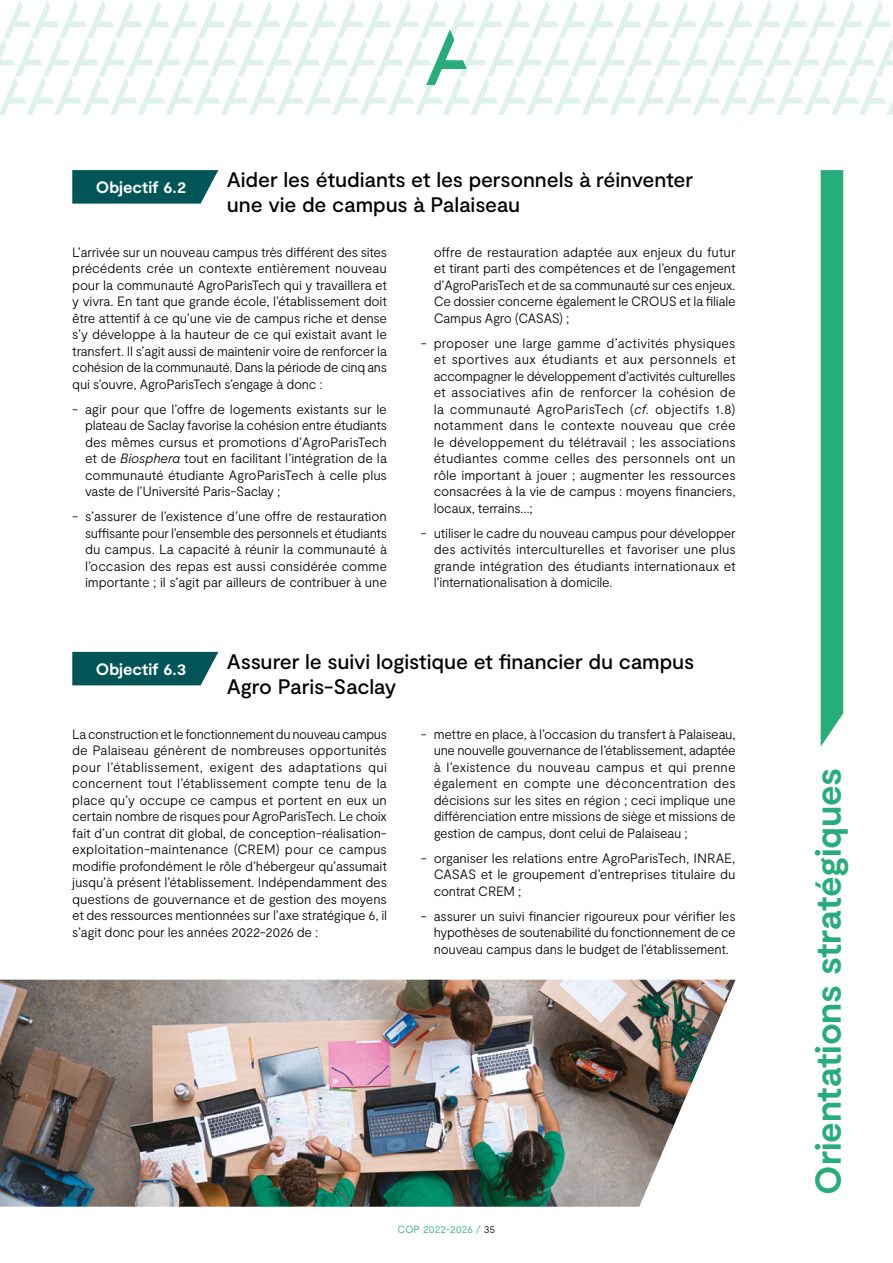
<style>
.page{position:relative;width:893px;height:1263px;background:#fff}
.page>*{position:absolute;margin:0;border:0;box-sizing:border-box;transform-origin:0 0}
.t1{font:700 36px "Moderat";letter-spacing:-.005em;color:#27ad7a}
.t2{font:500 21px/25.2px "Moderat";letter-spacing:-.005em;color:#000}
.t3{font:700 16.5px "Moderat";letter-spacing:-.005em;color:#fff}
.t4{font:300 13.5px/16.5px "Moderat";letter-spacing:-.015em;color:#000;text-align:justify}
.t5{font:300 10.5px "Moderat";letter-spacing:-.01em;color:#27ad7a}
.s1{font-style:italic}
.s2{color:#000}
</style>
<div class="page">
<svg style="left:0;top:0;width:893px;height:115px"></svg>
<div style="left:821px;top:170px;width:22px;height:576px;background:#27ad7a"></div>
<svg style="left:72px;top:170px;width:147px;height:34px;background:#166263"></svg>
<svg style="left:72px;top:652px;width:147px;height:33px;background:#126061"></svg>
<img style="left:0;top:980px;width:736px;height:227px">
<p class="t3" style="left:96px;top:178px;width:92px">Objectif 6.2</p>
<h2 class="t2" style="left:227px;top:168px;width:468px">Aider les étudiants et les personnels à réinventer une vie de campus à Palaiseau</h2>
<p class="t4" style="left:72px;top:244px;width:316px">L’arrivée sur un nouveau campus très différent des sites précédents crée un contexte entièrement nouveau pour la communauté AgroParisTech qui y travaillera et y vivra. En tant que grande école, l’établissement doit être attentif à ce qu’une vie de campus riche et dense s’y développe à la hauteur de ce qui existait avant le transfert. Il s’agit aussi de maintenir voire de renforcer la cohésion de la communauté. Dans la période de cinq ans qui s’ouvre, AgroParisTech s’engage à donc :</p>
<p class="t4" style="left:85px;top:401px;width:303px;text-indent:-13px">- agir pour que l’offre de logements existants sur le plateau de Saclay favorise la cohésion entre étudiants des mêmes cursus et promotions d’AgroParisTech et de <span class="s1">Biosphera</span> tout en facilitant l’intégration de la communauté étudiante AgroParisTech à celle plus vaste de l’Université Paris-Saclay ;</p>
<p class="t4" style="left:85px;top:509px;width:303px;text-indent:-13px">- s’assurer de l’existence d’une offre de restauration suffisante pour l’ensemble des personnels et étudiants du campus. La capacité à réunir la communauté à l’occasion des repas est aussi considérée comme importante ; il s’agit par ailleurs de contribuer à une</p>
<p class="t4" style="left:434px;top:244px;width:303px">offre de restauration adaptée aux enjeux du futur et tirant parti des compétences et de l’engagement d’AgroParisTech et de sa communauté sur ces enjeux.<br>Ce dossier concerne également le CROUS et la filiale Campus Agro (CASAS) ;</p>
<p class="t4" style="left:434px;top:335px;width:303px;text-indent:-13px">- proposer une large gamme d’activités physiques et sportives aux étudiants et aux personnels et accompagner le développement d’activités culturelles et associatives afin de renforcer la cohésion de la communauté AgroParisTech (<span class="s1">cf.</span> objectifs 1.8) notamment dans le contexte nouveau que crée le développement du télétravail ; les associations étudiantes comme celles des personnels ont un rôle important à jouer ; augmenter les ressources consacrées à la vie de campus : moyens financiers, locaux, terrains…;</p>
<p class="t4" style="left:434px;top:525px;width:303px;text-indent:-13px">- utiliser le cadre du nouveau campus pour développer des activités interculturelles et favoriser une plus grande intégration des étudiants internationaux et l’internationalisation à domicile.</p>
<p class="t3" style="left:96px;top:660px;width:92px">Objectif 6.3</p>
<h2 class="t2" style="left:227px;top:649px;width:469px">Assurer le suivi logistique et financier du campus<br>Agro Paris-Saclay</h2>
<p class="t4" style="left:72px;top:726px;width:316px">La construction et le fonctionnement du nouveau campus de Palaiseau génèrent de nombreuses opportunités pour l’établissement, exigent des adaptations qui concernent tout l’établissement compte tenu de la place qu’y occupe ce campus et portent en eux un certain nombre de risques pour AgroParisTech. Le choix fait d’un contrat dit global, de conception-réalisation&shy;exploitation-maintenance (CREM) pour ce campus modifie profondément le rôle d’hébergeur qu’assumait jusqu’à présent l’établissement. Indépendamment des questions de gouvernance et de gestion des moyens et des ressources mentionnées sur l’axe stratégique 6, il s’agit donc pour les années 2022-2026 de :</p>
<p class="t4" style="left:434px;top:726px;width:303px;text-indent:-13px">- mettre en place, à l’occasion du transfert à Palaiseau, une nouvelle gouvernance de l’établissement, adaptée à l’existence du nouveau campus et qui prenne également en compte une déconcentration des décisions sur les sites en région ; ceci implique une différenciation entre missions de siège et missions de gestion de campus, dont celui de Palaiseau ;</p>
<p class="t4" style="left:434px;top:850px;width:303px;text-indent:-13px">- organiser les relations entre AgroParisTech, INRAE, CASAS et le groupement d’entreprises titulaire du contrat CREM ;</p>
<p class="t4" style="left:434px;top:908px;width:303px;text-indent:-13px">- assurer un suivi financier rigoureux pour vérifier les hypothèses de soutenabilité du fonctionnement de ce nouveau campus dans le budget de l’établissement.</p>
<p class="t5" style="left:397px;top:1223px;width:99px">COP 2022-2026 / <span class="s2">35</span></p>
<h1 class="t1" style="left:807px;top:1195px;width:428px;rotate:-90deg">Orientations stratégiques</h1>
</div>
